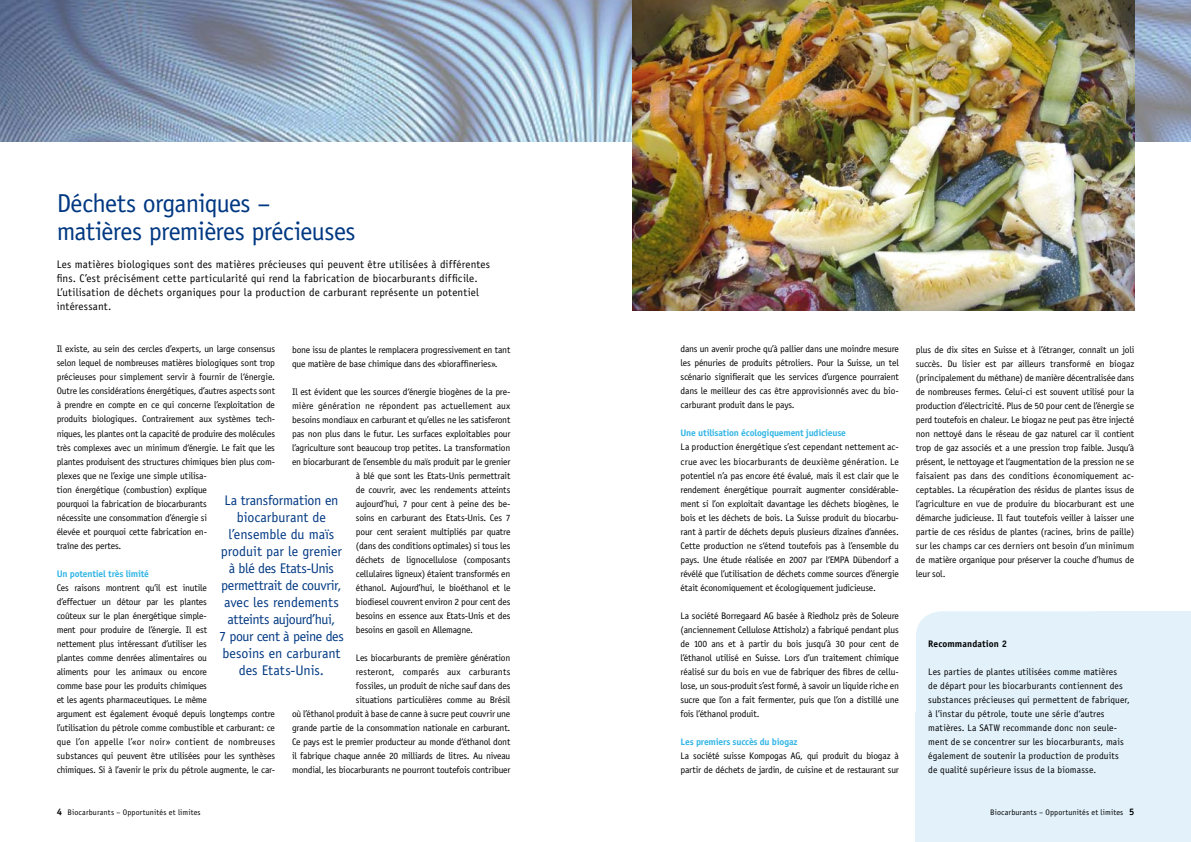
<style>
.page{position:relative;width:1191px;height:842px;background:#fff}
.page>*{position:absolute;margin:0;border:0;box-sizing:border-box;transform-origin:0 0}
.t1{font:26px/28px "Officina Sans";letter-spacing:-.025em;color:#003882}
.t2{font:14px/17px "Officina Sans";letter-spacing:-.01em;color:#003882;text-align:center}
.t3{font:11px/14px "Officina Sans";letter-spacing:.015em;color:#000}
.t4{font:9.5px/14px "Officina Sans";letter-spacing:-.02em;color:#000;text-align:justify}
.t5{font:9.5px/14px "Officina Sans";letter-spacing:.01em;color:#000}
.t6{font:700 9.5px "Officina Sans";letter-spacing:-.02em;color:#32b5e5}
.t7{font:700 9.5px "Officina Sans";letter-spacing:.01em;color:#000}
.t8{font:8px "Officina Sans";letter-spacing:.015em;color:#000}
.s1{font-weight:700;font-size:9.5px}
</style>
<div class="page">
<img style="left:0;top:0;width:595px;height:142px">
<svg style="left:595px;top:0;width:596px;height:142px;background:#97a8bd"></svg>
<div style="left:916px;top:713px;width:275px;height:129px;background:#e2f1fa"></div>
<img style="left:632px;top:0;width:502px;height:310px">
<div style="left:1094px;top:611px;width:97px;height:162px;background:#e2f1fa"></div>
<div style="left:916px;top:611px;width:218px;height:189px;background:#e2f1fa;border-radius:26px"></div>
<h1 class="t1" style="left:57px;top:190px;width:300px">Déchets organiques – matières premières précieuses</h1>
<p class="t3" style="left:57px;top:258px;width:435px">Les matières biologiques sont des matières précieuses qui peuvent être utilisées à différentes fins. C’est précisément cette particularité qui rend la fabrication de biocarburants difficile.<br>L’utilisation de déchets organiques pour la production de carburant représente un potentiel intéressant.</p>
<p class="t4" style="left:57px;top:342px;width:220px;text-align:left">Il existe, au sein des cercles d’experts, un large consensus selon lequel de nombreuses matières biologiques sont trop précieuses pour simplement servir à fournir de l‘énergie.<br>Outre les considérations énergétiques, d’autres aspects sont à prendre en compte en ce qui concerne l’exploitation de produits biologiques. Contrairement aux systèmes tech&shy;niques, les plantes ont la capacité de produire des molécules très complexes avec un minimum d‘énergie. Le fait que les plantes produisent des structures chimiques bien plus com&shy;plexes que ne l’exige une simple utilisa-<br>tion énergétique (combustion) explique<br>pourquoi la fabrication de biocarburants<br>nécessite une consommation d’énergie si<br>élevée et pourquoi cette fabrication en-<br>traîne des pertes.</p>
<p class="t6" style="left:57px;top:567px;width:94px">Un potentiel très limité</p>
<p class="t4" style="left:57px;top:580px;width:220px;text-align:left">Ces raisons montrent qu’il est inutile<br>d’effectuer un détour par les plantes<br>coûteux sur le plan énergétique simple-<br>ment pour produire de l’énergie. Il est<br>nettement plus intéressant d’utiliser les<br>plantes comme denrées alimentaires ou<br>aliments pour les animaux ou encore<br>comme base pour les produits chimiques<br>et les agents pharmaceutiques. Le même<br>argument est également évoqué depuis longtemps contre l’utilisation du pétrole comme combustible et carburant: ce que l’on appelle l’«or noir» contient de nombreuses substances qui peuvent être utilisées pour les synthèses chimiques. Si à l’avenir le prix du pétrole augmente, le car-</p>
<p class="t4" style="left:292px;top:342px;width:220px">bone issu de plantes le remplacera progressivement en tant que matière de base chimique dans des «bioraffineries».</p>
<p class="t4" style="left:292px;top:384px;width:220px">Il est évident que les sources d‘énergie biogènes de la pre-</p>
<p class="t5" style="left:292px;top:398px;width:220px">mière génération ne répondent pas actuellement aux</p>
<p class="t4" style="left:292px;top:412px;width:220px">besoins mondiaux en carburant et qu’elles ne les satisferont</p>
<p class="t4" style="left:292px;top:426px;width:220px">pas non plus dans le futur. Les surfaces exploitables pour</p>
<p class="t4" style="left:292px;top:440px;width:220px">l’agriculture sont beaucoup trop petites. La transformation</p>
<p class="t4" style="left:292px;top:454px;width:220px">en biocarburant de l’ensemble du maïs produit par le grenier</p>
<p class="t4" style="left:356px;top:468px;width:156px">à blé que sont les Etats-Unis permettrait</p>
<p class="t4" style="left:356px;top:482px;width:156px">de couvrir, avec les rendements atteints</p>
<p class="t4" style="left:356px;top:496px;width:156px">aujourd’hui, 7 pour cent à peine des be-</p>
<p class="t4" style="left:356px;top:510px;width:156px">soins en carburant des Etats-Unis. Ces 7</p>
<p class="t4" style="left:356px;top:524px;width:156px">pour cent seraient multipliés par quatre</p>
<p class="t4" style="left:356px;top:538px;width:156px">(dans des conditions optimales) si tous les</p>
<p class="t4" style="left:356px;top:552px;width:156px">déchets de lignocellulose (composants</p>
<p class="t4" style="left:356px;top:566px;width:156px">cellulaires ligneux) étaient transformés en</p>
<p class="t4" style="left:356px;top:580px;width:156px">éthanol. Aujourd’hui, le bioéthanol et le</p>
<p class="t4" style="left:356px;top:594px;width:156px">biodiesel couvrent environ 2 pour cent des</p>
<p class="t4" style="left:356px;top:608px;width:156px">besoins en essence aux Etats-Unis et des</p>
<p class="t4" style="left:356px;top:622px;width:119px">besoins en gasoil en Allemagne.</p>
<p class="t4" style="left:292px;top:650px;width:220px;text-align:right">Les biocarburants de première génération<br>resteront, comparés aux carburants<br>fossiles, un produit de niche sauf dans des<br>situations particulières comme au Brésil<br>où l’éthanol produit à base de canne à sucre peut couvrir une grande partie de la consommation nationale en carburant.<br>Ce pays est le premier producteur au monde d‘éthanol dont il fabrique chaque année 20 milliards de litres. Au niveau mondial, les biocarburants ne pourront toutefois contribuer</p>
<h2 class="t2" style="left:219px;top:492px;width:126px">La transformation en biocarburant de l’ensemble du maïs produit par le grenier à blé des Etats-Unis permettrait de couvrir, avec les rendements atteints aujourd’hui,<br>7 pour cent à peine des besoins en carburant des Etats-Unis.</h2>
<p class="t8" style="left:57px;top:807px;width:146px"><span class="s1">4</span> Biocarburants – Opportunités et limites</p>
<p class="t4" style="left:680px;top:342px;width:220px">dans un avenir proche qu’à pallier dans une moindre mesure les pénuries de produits pétroliers. Pour la Suisse, un tel scénario signifierait que les services d’urgence pourraient dans le meilleur des cas être approvisionnés avec du bio&shy;carburant produit dans le pays.</p>
<p class="t6" style="left:680px;top:427px;width:167px">Une utilisation écologiquement judicieuse</p>
<p class="t4" style="left:680px;top:440px;width:220px">La production énergétique s’est cependant nettement ac&shy;crue avec les biocarburants de deuxième génération. Le potentiel n’a pas encore été évalué, mais il est clair que le rendement énergétique pourrait augmenter considérable&shy;ment si l’on exploitait davantage les déchets biogènes, le bois et les déchets de bois. La Suisse produit du biocarbu&shy;rant à partir de déchets depuis plusieurs dizaines d’années.<br>Cette production ne s‘étend toutefois pas à l’ensemble du pays. Une étude réalisée en 2007 par l‘EMPA Dübendorf a révélé que l’utilisation de déchets comme sources d’énergie était économiquement et écologiquement judicieuse.</p>
<p class="t4" style="left:680px;top:608px;width:220px">La société Borregaard AG basée à Riedholz près de Soleure (anciennement Cellulose Attisholz) a fabriqué pendant plus de 100 ans et à partir du bois jusqu’à 30 pour cent de l’éthanol utilisé en Suisse. Lors d’un traitement chimique réalisé sur du bois en vue de fabriquer des fibres de cellu&shy;lose, un sous-produit s’est formé, à savoir un liquide riche en sucre que l’on a fait fermenter, puis que l’on a distillé une fois l’éthanol produit.</p>
<p class="t6" style="left:680px;top:735px;width:118px">Les premiers succès du biogaz</p>
<p class="t4" style="left:680px;top:748px;width:220px">La société suisse Kompogas AG, qui produit du biogaz à partir de déchets de jardin, de cuisine et de restaurant sur</p>
<p class="t4" style="left:916px;top:342px;width:220px">plus de dix sites en Suisse et à l’étranger, connaît un joli succès. Du lisier est par ailleurs transformé en biogaz (principalement du méthane) de manière décentralisée dans de nombreuses fermes. Celui-ci est souvent utilisé pour la production d’électricité. Plus de 50 pour cent de l’énergie se perd toutefois en chaleur. Le biogaz ne peut pas être injecté non nettoyé dans le réseau de gaz naturel car il contient trop de gaz associés et a une pression trop faible. Jusqu’à présent, le nettoyage et l‘augmentation de la pression ne se faisaient pas dans des conditions économiquement ac&shy;ceptables. La récupération des résidus de plantes issus de l’agriculture en vue de produire du biocarburant est une démarche judicieuse. Il faut toutefois veiller à laisser une partie de ces résidus de plantes (racines, brins de paille) sur les champs car ces derniers ont besoin d’un minimum de matière organique pour préserver la couche d’humus de leur sol.</p>
<p class="t7" style="left:928px;top:637px;width:80px">Recommandation 2</p>
<p class="t5" style="left:928px;top:664px;width:203px">Les parties de plantes utilisées comme matières<br>de départ pour les biocarburants contiennent des substances précieuses qui permettent de fabriquer, à l’instar du pétrole, toute une série d‘autres matières. La SATW recommande donc non seule&shy;ment de se concentrer sur les biocarburants, mais également de soutenir la production de produits de qualité supérieure issus de la biomasse.</p>
<p class="t8" style="left:990px;top:807px;width:145px">Biocarburants – Opportunités et limites <span class="s1">5</span></p>
</div>
